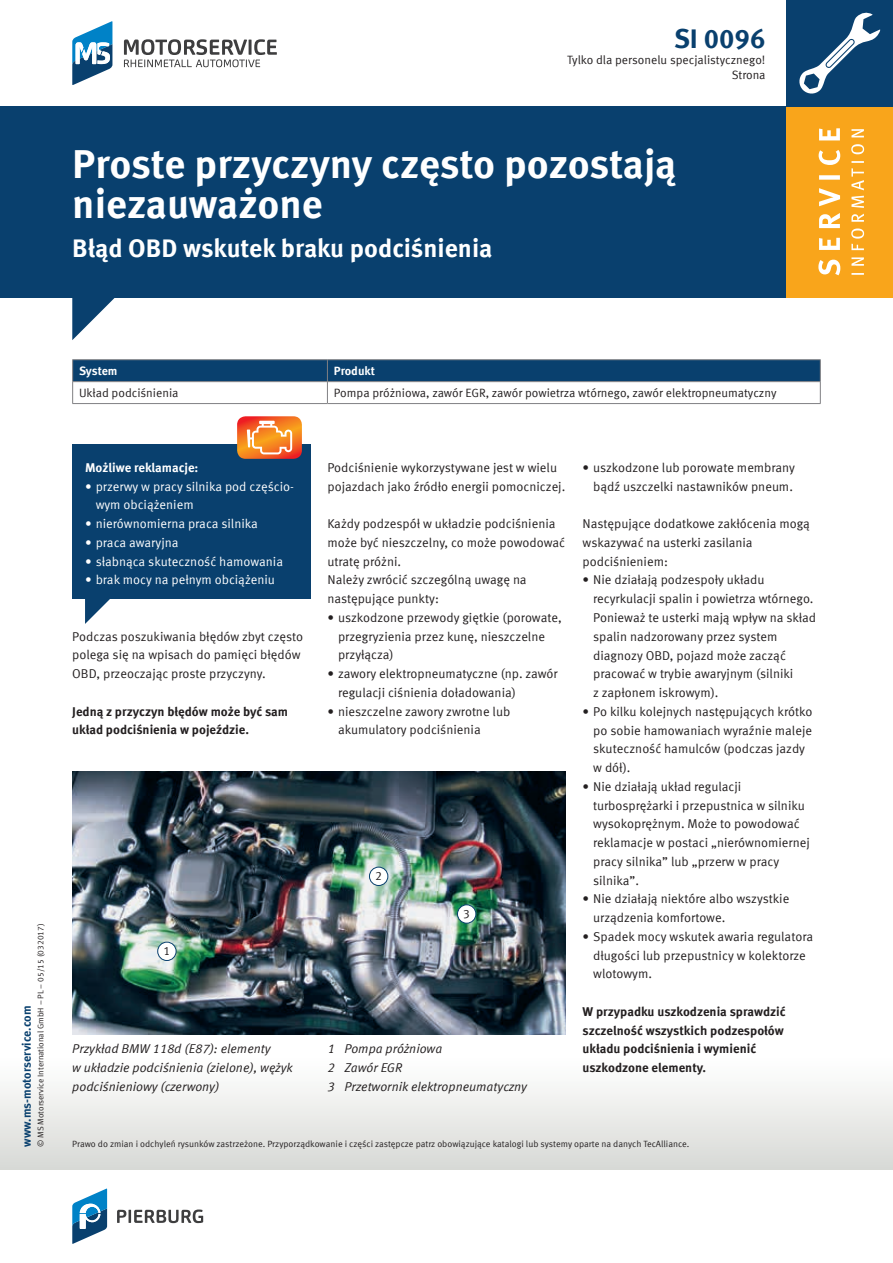
<style>
.page{position:relative;width:893px;height:1263px;background:#fff}
.page>*{position:absolute;margin:0;border:0;box-sizing:border-box;transform-origin:0 0}
.t1{font:700 40.5px/40.5px "Meta Offc Pro";letter-spacing:-.005em;color:#fff}
.t2{font:700 27px "Meta Offc Pro";color:#09406e}
.t3{font:700 25.5px "Meta Offc Pro";color:#fff}
.t4{font:12.75px/18.8px "Meta Offc Pro Norm";color:#231f20}
.t5{font:700 12.75px/18.8px "Meta Offc Pro";color:#231f20}
.t6{font:12.75px/18.8px "Meta Offc Pro Norm Ita";color:#231f20}
.t7{font:12.75px/18.8px "Meta Offc Pro Norm";color:#fff}
.t8{font:700 12.75px "Meta Offc Pro";letter-spacing:-.005em;color:#fff}
.t9{font:12px/15px "Meta Offc Pro Norm";color:#231f20;text-align:right}
.t10{font:700 12px "Meta Offc Pro";color:#09406e}
.t11{font:700 12px "Meta Offc Pro";letter-spacing:-.005em;color:#fff}
.t12{font:9px "Meta Offc Pro Norm";letter-spacing:-.005em;color:#231f20}
.t13{font:8.25px "Meta Offc Pro Norm";color:#231f20}
</style>
<div class="page">
<div style="left:0;top:1054px;width:893px;height:115px;background:linear-gradient(to bottom,#fff,#d8d9d6)"></div>
<div style="left:0;top:106px;width:893px;height:192px;background:#09406e"></div>
<svg style="left:72px;top:298px;width:43px;height:42px"></svg>
<div style="left:787px;top:106px;width:106px;height:192px;background:#f9a51b"></div>
<div style="left:787px;top:0;width:106px;height:106px;background:#09406e"></div>
<svg style="left:799px;top:12px;width:81px;height:82px"></svg>
<svg style="left:851px;top:129px;width:13px;height:146px"></svg>
<svg style="left:818px;top:128px;width:22px;height:147px"></svg>
<svg style="left:124px;top:39px;width:153px;height:28px"></svg>
<svg style="left:72px;top:21px;width:40px;height:64px"></svg>
<svg style="left:117px;top:1209px;width:86px;height:14px"></svg>
<svg style="left:72px;top:1188px;width:35px;height:56px"></svg>
<img style="left:72px;top:772px;width:494px;height:262px">
<div style="left:158px;top:942px;width:18px;height:18px;background:#fff;border-radius:50%"></div>
<div style="left:157px;top:942px;width:19px;height:19px;border:1px solid #09406e;border-radius:50%"></div>
<div style="left:369px;top:867px;width:19px;height:18px;background:#fff;border-radius:50%"></div>
<div style="left:369px;top:867px;width:19px;height:19px;border:1px solid #09406e;border-radius:50%"></div>
<div style="left:457px;top:905px;width:19px;height:18px;background:#fff;border-radius:50%"></div>
<div style="left:457px;top:904px;width:19px;height:19px;border:1px solid #09406e;border-radius:50%"></div>
<hr style="left:72px;top:359px;width:255px;height:1px;background:#808083">
<hr style="left:327px;top:359px;width:494px;height:1px;background:#808083">
<svg style="left:72px;top:360px;width:749px;height:44px"></svg>
<div style="left:72px;top:444px;width:238px;height:154px;background:#09406e"></div>
<svg style="left:85px;top:598px;width:26px;height:26px"></svg>
<svg style="left:237px;top:416px;width:65px;height:43px;background:#f18643"></svg>
<h2 class="t2" style="left:674px;top:18px;width:93px">SI 0096</h2>
<p class="t9" style="left:567px;top:51px;width:200px">Tylko dla personelu specjalistycznego!<br>Strona</p>
<h1 class="t1" style="left:72px;top:141px;width:605px">Proste przyczyny często pozostają niezauważone</h1>
<h3 class="t3" style="left:72px;top:228px;width:422px">Błąd OBD wskutek braku podciśnienia</h3>
<p class="t13" style="left:34px;top:1147px;width:225px;rotate:-90deg">© MS Motorservice International GmbH – PL – 05/15 (032017)</p>
<p class="t10" style="left:17px;top:1147px;width:143px;rotate:-90deg">www.ms-motorservice.com</p>
<p class="t11" style="left:79px;top:362px;width:40px">System</p>
<p class="t11" style="left:334px;top:362px;width:43px">Produkt</p>
<p class="t9" style="left:79px;top:385px;width:101px">Układ podciśnienia</p>
<p class="t9" style="left:334px;top:385px;width:444px">Pompa próżniowa, zawór EGR, zawór powietrza wtórnego, zawór elektropneumatyczny</p>
<p class="t8" style="left:85px;top:457px;width:115px">Możliwe reklamacje:</p>
<p class="t7" style="left:96px;top:476px;width:200px;text-indent:-11px">• przerwy w pracy silnika pod częścio&shy;wym obciążeniem</p>
<p class="t7" style="left:85px;top:513px;width:174px">• nierównomierna praca silnika</p>
<p class="t7" style="left:85px;top:532px;width:95px">• praca awaryjna</p>
<p class="t7" style="left:85px;top:551px;width:200px">• słabnąca skuteczność hamowania</p>
<p class="t7" style="left:85px;top:570px;width:192px">• brak mocy na pełnym obciążeniu</p>
<p class="t4" style="left:72px;top:626px;width:232px">Podczas poszukiwania błędów zbyt często polega się na wpisach do pamięci błędów<br>OBD, przeoczając proste przyczyny.</p>
<p class="t5" style="left:72px;top:701px;width:217px">Jedną z przyczyn błędów może być sam układ podciśnienia w pojeździe.</p>
<p class="t4" style="left:327px;top:457px;width:239px">Podciśnienie wykorzystywane jest w wielu pojazdach jako źródło energii pomocniczej.</p>
<p class="t4" style="left:327px;top:513px;width:239px">Każdy podzespół w układzie podciśnienia może być nieszczelny, co może powodować utratę próżni.<br>Należy zwrócić szczególną uwagę na następujące punkty:</p>
<p class="t4" style="left:338px;top:607px;width:225px;text-indent:-11px">• uszkodzone przewody giętkie (porowate, przegryzienia przez kunę, nieszczelne przyłącza)</p>
<p class="t4" style="left:338px;top:664px;width:221px;text-indent:-11px">• zawory elektropneumatyczne (np. zawór regulacji ciśnienia doładowania)</p>
<p class="t4" style="left:338px;top:701px;width:174px;text-indent:-11px">• nieszczelne zawory zwrotne lub akumulatory podciśnienia</p>
<p class="t9" style="left:163px;top:943px;width:8px">1</p>
<p class="t9" style="left:375px;top:868px;width:8px">2</p>
<p class="t9" style="left:463px;top:905px;width:8px">3</p>
<p class="t6" style="left:72px;top:1038px;width:222px">Przykład BMW 118d (E87): elementy<br>w układzie podciśnienia (zielone), wężyk podciśnieniowy (czerwony)</p>
<p class="t6" style="left:327px;top:1038px;width:201px">1 Pompa próżniowa<br>2 Zawór EGR<br>3 Przetwornik elektropneumatyczny</p>
<p class="t4" style="left:583px;top:457px;width:214px;text-align:right">• uszkodzone lub porowate membrany bądź uszczelki nastawników pneum.</p>
<p class="t4" style="left:583px;top:514px;width:229px">Następujące dodatkowe zakłócenia mogą wskazywać na usterki zasilania podciśnieniem:</p>
<p class="t4" style="left:593px;top:570px;width:224px;text-indent:-11px">• Nie działają podzespoły układu recyrkulacji spalin i powietrza wtórnego.<br>Ponieważ te usterki mają wpływ na skład spalin nadzorowany przez system diagnozy OBD, pojazd może zacząć pracować w trybie awaryjnym (silniki<br>z zapłonem iskrowym).</p>
<p class="t4" style="left:593px;top:701px;width:221px;text-indent:-11px">• Po kilku kolejnych następujących krótko po sobie hamowaniach wyraźnie maleje skuteczność hamulców (podczas jazdy w dół).</p>
<p class="t4" style="left:593px;top:776px;width:218px;text-indent:-11px">• Nie działają układ regulacji turbosprężarki i przepustnica w silniku wysokoprężnym. Może to powodować reklamacje w postaci „nierównomiernej pracy silnika” lub „przerw w pracy silnika”.</p>
<p class="t4" style="left:593px;top:889px;width:198px;text-indent:-11px">• Nie działają niektóre albo wszystkie urządzenia komfortowe.</p>
<p class="t4" style="left:593px;top:926px;width:221px;text-indent:-11px">• Spadek mocy wskutek awaria regulatora długości lub przepustnicy w kolektorze wlotowym.</p>
<p class="t5" style="left:583px;top:1001px;width:205px">W przypadku uszkodzenia sprawdzić szczelność wszystkich podzespołów układu podciśnienia i wymienić uszkodzone elementy.</p>
<p class="t12" style="left:72px;top:1137px;width:619px">Prawo do zmian i odchyleń rysunków zastrzeżone. Przyporządkowanie i części zastępcze patrz obowiązujące katalogi lub systemy oparte na danych TecAlliance.</p>
</div>
